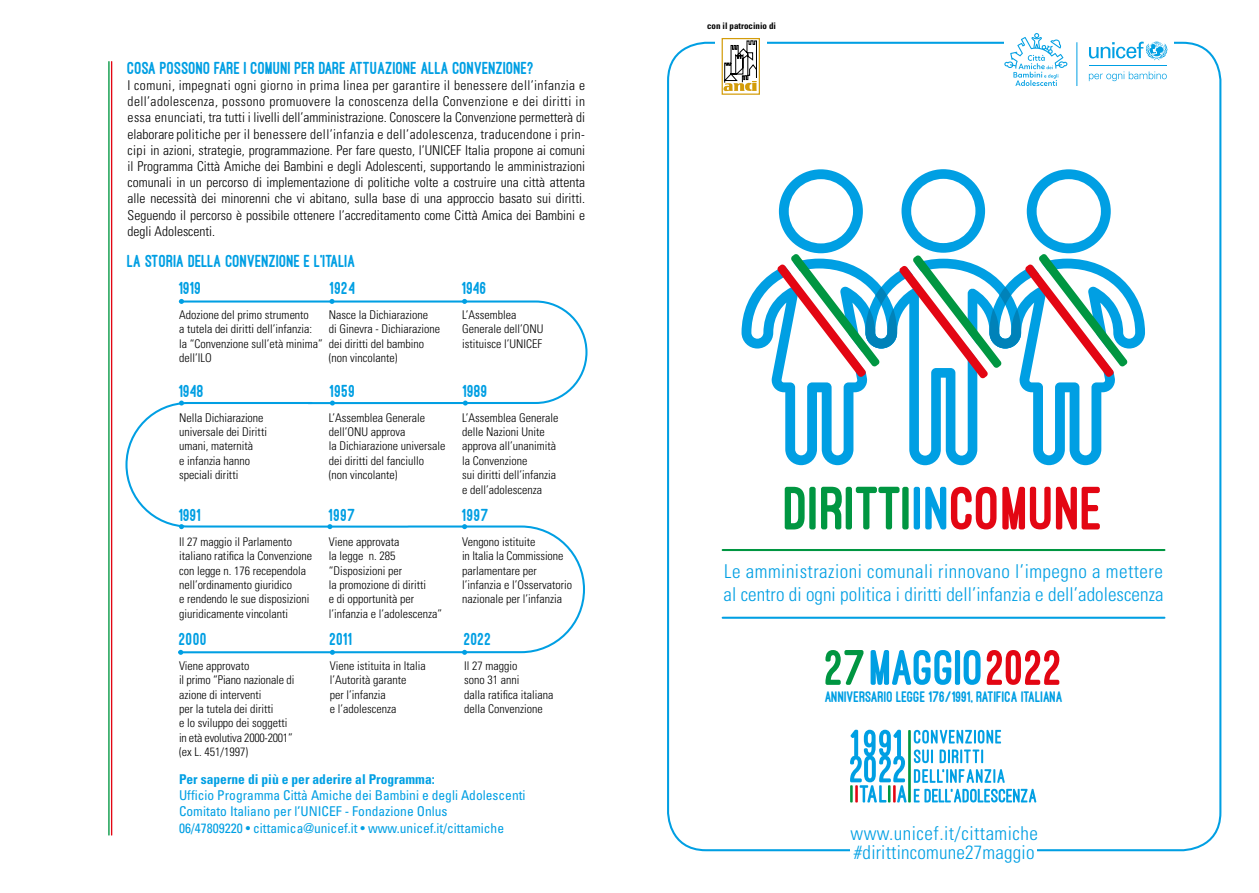
<style>
.page{position:relative;width:1259px;height:893px;background:#fff}
.page>*{position:absolute;margin:0;border:0;box-sizing:border-box;transform-origin:0 0}
.t1{font:800 63.3px "Ostrich Sans";letter-spacing:-.005em;color:#009641}
.t2{font:800 51.75px "Ostrich Sans";color:#009fe3}
.t3{font:300 condensed 19.2px/19.5px "Univers";letter-spacing:.01em;color:#009fe3}
.t4{font:300 condensed 19.05px/23px "Univers";letter-spacing:.005em;color:#009fe3}
.t5{font:800 18px "Ostrich Sans";color:#009fe3}
.t6{font:800 15.75px "Ostrich Sans";color:#009fe3}
.t7{font:300 condensed 13.5px/16.2px "Univers";color:#000;text-align:justify}
.t8{font:condensed 13.5px/16.2px "Univers";color:#009fe3}
.t9{font:700 condensed 13.5px "Univers";color:#009fe3}
.t10{font:300 condensed 12px/14.4px "Univers";color:#000}
.t11{font:700 condensed 9px "Univers";color:#000}
.s1{color:#009fe3}
.s2{color:#e30613}
.s3{color:#009641}
</style>
<div class="page">
<hr style="left:722px;top:549px;width:442px;height:2px;background:#009641">
<hr style="left:722px;top:617px;width:442px;height:2px;background:#009fe3">
<svg style="left:741px;top:169px;width:404px;height:296px"></svg>
<svg style="left:913px;top:730px;width:88px;height:13px"></svg>
<svg style="left:914px;top:749px;width:19px;height:14px"></svg>
<svg style="left:939px;top:749px;width:44px;height:14px"></svg>
<svg style="left:914px;top:769px;width:90px;height:14px"></svg>
<svg style="left:914px;top:789px;width:122px;height:13px"></svg>
<hr style="left:908px;top:730px;width:3px;height:72px;background:#009641">
<svg style="left:850px;top:730px;width:56px;height:72px"></svg>
<hr style="left:108px;top:61px;width:2px;height:774px;background:#009641">
<hr style="left:111px;top:61px;width:1px;height:774px;background:#e30613">
<svg style="left:180px;top:529px;width:405px;height:125px"></svg>
<svg style="left:125px;top:299px;width:463px;height:230px"></svg>
<svg style="left:462px;top:650px;width:5px;height:5px"></svg>
<svg style="left:178px;top:650px;width:5px;height:5px"></svg>
<svg style="left:330px;top:650px;width:5px;height:5px"></svg>
<svg style="left:1089px;top:42px;width:78px;height:18px"></svg>
<hr style="left:1089px;top:66px;width:77px;height:1px;background:#009fe3">
<svg style="left:1088px;top:71px;width:78px;height:10px"></svg>
<svg style="left:1004px;top:33px;width:63px;height:53px"></svg>
<hr style="left:1076px;top:42px;width:1px;height:44px;background:#009fe3">
<div style="left:721px;top:38px;width:39px;height:57px;border:1px solid #d39c0a"></div>
<svg style="left:723px;top:40px;width:34px;height:51px"></svg>
<h3 class="t5" style="left:128px;top:58px;width:408px">COSA POSSONO FARE I COMUNI PER DARE ATTUAZIONE ALLA CONVENZIONE?</h3>
<p class="t7" style="left:128px;top:77px;width:459px">I comuni, impegnati ogni giorno in prima linea per garantire il benessere dell’infanzia e dell’adolescenza, possono promuovere la conoscenza della Convenzione e dei diritti in essa enunciati, tra tutti i livelli dell’amministrazione. Conoscere la Convenzione permetterà di elaborare politiche per il benessere dell’infanzia e dell’adolescenza, traducendone i prin&shy;cipi in azioni, strategie, programmazione. Per fare questo, l’UNICEF Italia propone ai comuni il Programma Città Amiche dei Bambini e degli Adolescenti, supportando le amministrazioni comunali in un percorso di implementazione di politiche volte a costruire una città attenta alle necessità dei minorenni che vi abitano, sulla base di una approccio basato sui diritti.<br>Seguendo il percorso è possibile ottenere l’accreditamento come Città Amica dei Bambini e degli Adolescenti.</p>
<h3 class="t5" style="left:128px;top:251px;width:230px">LA STORIA DELLA CONVENZIONE E L’ITALIA</h3>
<h3 class="t5" style="left:179px;top:279px;width:24px">1919</h3>
<h3 class="t5" style="left:330px;top:279px;width:27px">1924</h3>
<h3 class="t5" style="left:462px;top:279px;width:26px">1946</h3>
<p class="t10" style="left:179px;top:307px;width:145px">Adozione del primo strumento<br>a tutela dei diritti dell’infanzia: la “Convenzione sull’età minima” dell’ILO</p>
<p class="t10" style="left:329px;top:307px;width:113px">Nasce la Dichiarazione<br>di Ginevra - Dichiarazione dei diritti del bambino (non vincolante)</p>
<p class="t10" style="left:462px;top:307px;width:83px">L’Assemblea<br>Generale dell’ONU istituisce l’UNICEF</p>
<h3 class="t5" style="left:179px;top:381px;width:26px">1948</h3>
<h3 class="t5" style="left:330px;top:381px;width:27px">1959</h3>
<h3 class="t5" style="left:463px;top:381px;width:26px">1989</h3>
<p class="t10" style="left:179px;top:410px;width:89px">Nella Dichiarazione universale dei Diritti umani, maternità<br>e infanzia hanno speciali diritti</p>
<p class="t10" style="left:329px;top:410px;width:118px">L’Assemblea Generale dell’ONU approva<br>la Dichiarazione universale dei diritti del fanciullo (non vincolante)</p>
<p class="t10" style="left:462px;top:410px;width:98px">L’Assemblea Generale delle Nazioni Unite approva all’unanimità la Convenzione<br>sui diritti dell’infanzia e dell’adolescenza</p>
<h3 class="t5" style="left:179px;top:505px;width:24px">1991</h3>
<p class="t10" style="left:179px;top:534px;width:135px">Il 27 maggio il Parlamento italiano ratifica la Convenzione con legge n. 176 recependola nell’ordinamento giuridico<br>e rendendo le sue disposizioni giuridicamente vincolanti</p>
<h3 class="t5" style="left:329px;top:505px;width:28px">1997</h3>
<h3 class="t5" style="left:462px;top:505px;width:28px">1997</h3>
<p class="t10" style="left:329px;top:534px;width:115px">Viene approvata<br>la legge n. 285 “Disposizioni per<br>la promozione di diritti<br>e di opportunità per l’infanzia e l’adolescenza”</p>
<p class="t10" style="left:462px;top:534px;width:111px">Vengono istituite<br>in Italia la Commissione parlamentare per l’infanzia e l’Osservatorio nazionale per l’infanzia</p>
<h3 class="t5" style="left:179px;top:629px;width:30px">2000</h3>
<h3 class="t5" style="left:330px;top:629px;width:24px">2011</h3>
<h3 class="t5" style="left:464px;top:629px;width:29px">2022</h3>
<p class="t10" style="left:330px;top:658px;width:97px">Viene istituita in Italia l’Autorità garante<br>per l’infanzia<br>e l’adolescenza</p>
<p class="t10" style="left:179px;top:658px;width:117px">Viene approvato<br>il primo “Piano nazionale di azione di interventi<br>per la tutela dei diritti<br>e lo sviluppo dei soggetti in età evolutiva 2000-2001” (ex L. 451/1997)</p>
<p class="t10" style="left:464px;top:658px;width:91px">Il 27 maggio<br>sono 31 anni<br>dalla ratifica italiana della Convenzione</p>
<p class="t9" style="left:179px;top:771px;width:257px">Per saperne di più e per aderire al Programma:</p>
<p class="t8" style="left:179px;top:787px;width:348px">Ufficio Programma Città Amiche dei Bambini e degli Adolescenti<br>Comitato Italiano per l’UNICEF - Fondazione Onlus<br>06/47809220 • cittamica@unicef.it • www.unicef.it/cittamiche</p>
<p class="t11" style="left:707px;top:20px;width:71px">con il patrocinio di</p>
<h1 class="t1" style="left:784px;top:475px;width:321px">DIRITTI<span class="s1">IN</span><span class="s2">COMUNE</span></h1>
<h3 class="t4" style="left:723px;top:559px;width:441px">Le amministrazioni comunali rinnovano l’impegno a mettere al centro di ogni politica i diritti dell’infanzia e dell’adolescenza</h3>
<h2 class="t2" style="left:825px;top:640px;width:239px"><span class="s3">27</span>MAGGIO<span class="s2">2022</span></h2>
<h3 class="t6" style="left:825px;top:688px;width:239px">ANNIVERSARIO LEGGE 176/1991, RATIFICA ITALIANA</h3>
<h3 class="t3" style="left:850px;top:823px;width:189px">www.unicef.it/cittamiche #dirittincomune27maggio</h3>
</div>
